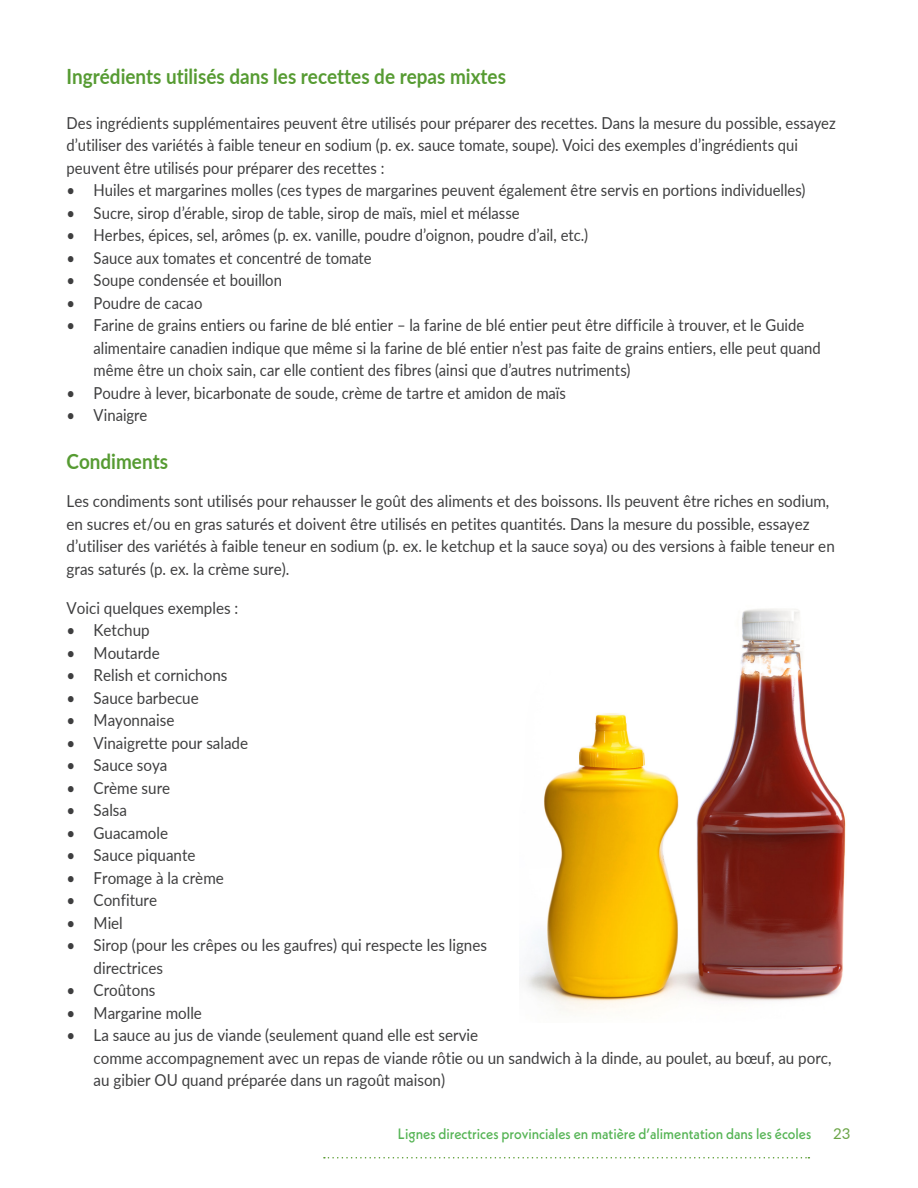
<style>
.page{position:relative;width:918px;height:1188px;background:#fff}
.page>*{position:absolute;margin:0;border:0;box-sizing:border-box;transform-origin:0 0}
.Sub_Section_Head{font:700 21px "Lato";color:#569b32;scale:.9 1}
.bullets{font:16.5px/22.5px "Lato";color:#3e3e3f;scale:.92 1}
.bullets-2{font:16.5px/22.5px "Lato";color:#3e3e3f;scale:.9 1}
.Text{font:16.5px/22.5px "Lato";color:#3e3e3f;scale:.9 1}
.t1{font:500 15px "Neue Kabel";color:#56b455;scale:.92 1}
.t2{font:15px "Lato";color:#6ba547}
</style>
<div class="page">
<svg style="left:324px;top:1157px;width:485px;height:2px"></svg>
<img style="left:525px;top:609px;width:321px;height:404px">
<p class="Sub_Section_Head" style="left:67px;top:61px;width:490px">Ingrédients utilisés dans les recettes de repas mixtes</p>
<p class="Text" style="left:67px;top:111px;width:856px">Des ingrédients supplémentaires peuvent être utilisés pour préparer des recettes. Dans la mesure du possible, essayez d’utiliser des variétés à faible teneur en sodium (p. ex. sauce tomate, soupe). Voici des exemples d’ingrédients qui peuvent être utilisés pour préparer des recettes :</p>
<p class="bullets-2" style="left:67px;top:179px;width:823px">• Huiles et margarines molles (ces types de margarines peuvent également être servis en portions individuelles)</p>
<p class="bullets-2" style="left:67px;top:201px;width:505px">• Sucre, sirop d’érable, sirop de table, sirop de maïs, miel et mélasse</p>
<p class="bullets-2" style="left:67px;top:224px;width:581px">• Herbes, épices, sel, arômes (p. ex. vanille, poudre d’oignon, poudre d’ail, etc.)</p>
<p class="bullets-2" style="left:67px;top:246px;width:341px">• Sauce aux tomates et concentré de tomate</p>
<p class="bullets-2" style="left:67px;top:269px;width:241px">• Soupe condensée et bouillon</p>
<p class="bullets-2" style="left:67px;top:291px;width:152px">• Poudre de cacao</p>
<p class="bullets-2" style="left:94px;top:314px;width:810px;text-indent:-27px">• Farine de grains entiers ou farine de blé entier – la farine de blé entier peut être difficile à trouver, et le Guide alimentaire canadien indique que même si la farine de blé entier n’est pas faite de grains entiers, elle peut quand même être un choix sain, car elle contient des fibres (ainsi que d’autres nutriments)</p>
<p class="bullets-2" style="left:67px;top:381px;width:556px">• Poudre à lever, bicarbonate de soude, crème de tartre et amidon de maïs</p>
<p class="bullets-2" style="left:67px;top:404px;width:91px">• Vinaigre</p>
<p class="Sub_Section_Head" style="left:67px;top:446px;width:114px">Condiments</p>
<p class="bullets" style="left:67px;top:489px;width:837px">Les condiments sont utilisés pour rehausser le goût des aliments et des boissons. Ils peuvent être riches en sodium, en sucres et/ou en gras saturés et doivent être utilisés en petites quantités. Dans la mesure du possible, essayez d’utiliser des variétés à faible teneur en sodium (p. ex. le ketchup et la sauce soya) ou des versions à faible teneur en gras saturés (p. ex. la crème sure).</p>
<p class="bullets" style="left:67px;top:596px;width:188px">Voici quelques exemples :</p>
<p class="bullets" style="left:67px;top:618px;width:92px">• Ketchup</p>
<p class="bullets" style="left:67px;top:641px;width:103px">• Moutarde</p>
<p class="bullets" style="left:67px;top:663px;width:176px">• Relish et cornichons</p>
<p class="bullets" style="left:67px;top:686px;width:145px">• Sauce barbecue</p>
<p class="bullets" style="left:67px;top:708px;width:119px">• Mayonnaise</p>
<p class="bullets" style="left:67px;top:731px;width:199px">• Vinaigrette pour salade</p>
<p class="bullets" style="left:67px;top:753px;width:111px">• Sauce soya</p>
<p class="bullets" style="left:67px;top:776px;width:114px">• Crème sure</p>
<p class="bullets" style="left:67px;top:798px;width:67px">• Salsa</p>
<p class="bullets" style="left:67px;top:821px;width:112px">• Guacamole</p>
<p class="bullets" style="left:67px;top:843px;width:142px">• Sauce piquante</p>
<p class="bullets" style="left:67px;top:866px;width:172px">• Fromage à la crème</p>
<p class="bullets" style="left:67px;top:888px;width:100px">• Confiture</p>
<p class="bullets" style="left:67px;top:911px;width:63px">• Miel</p>
<p class="bullets" style="left:94px;top:933px;width:429px;text-indent:-27px">• Sirop (pour les crêpes ou les gaufres) qui respecte les lignes directrices</p>
<p class="bullets" style="left:67px;top:978px;width:98px">• Croûtons</p>
<p class="bullets" style="left:67px;top:1001px;width:149px">• Margarine molle</p>
<p class="bullets" style="left:94px;top:1023px;width:804px;text-indent:-27px">• La sauce au jus de viande (seulement quand elle est servie<br>comme accompagnement avec un repas de viande rôtie ou un sandwich à la dinde, au poulet, au bœuf, au porc, au gibier OU quand préparée dans un ragoût maison)</p>
<p class="t1" style="left:398px;top:1124px;width:451px">Lignes directrices provinciales en matière d’alimentation dans les écoles</p>
<p class="t2" style="left:833px;top:1123px;width:19px">23</p>
</div>
